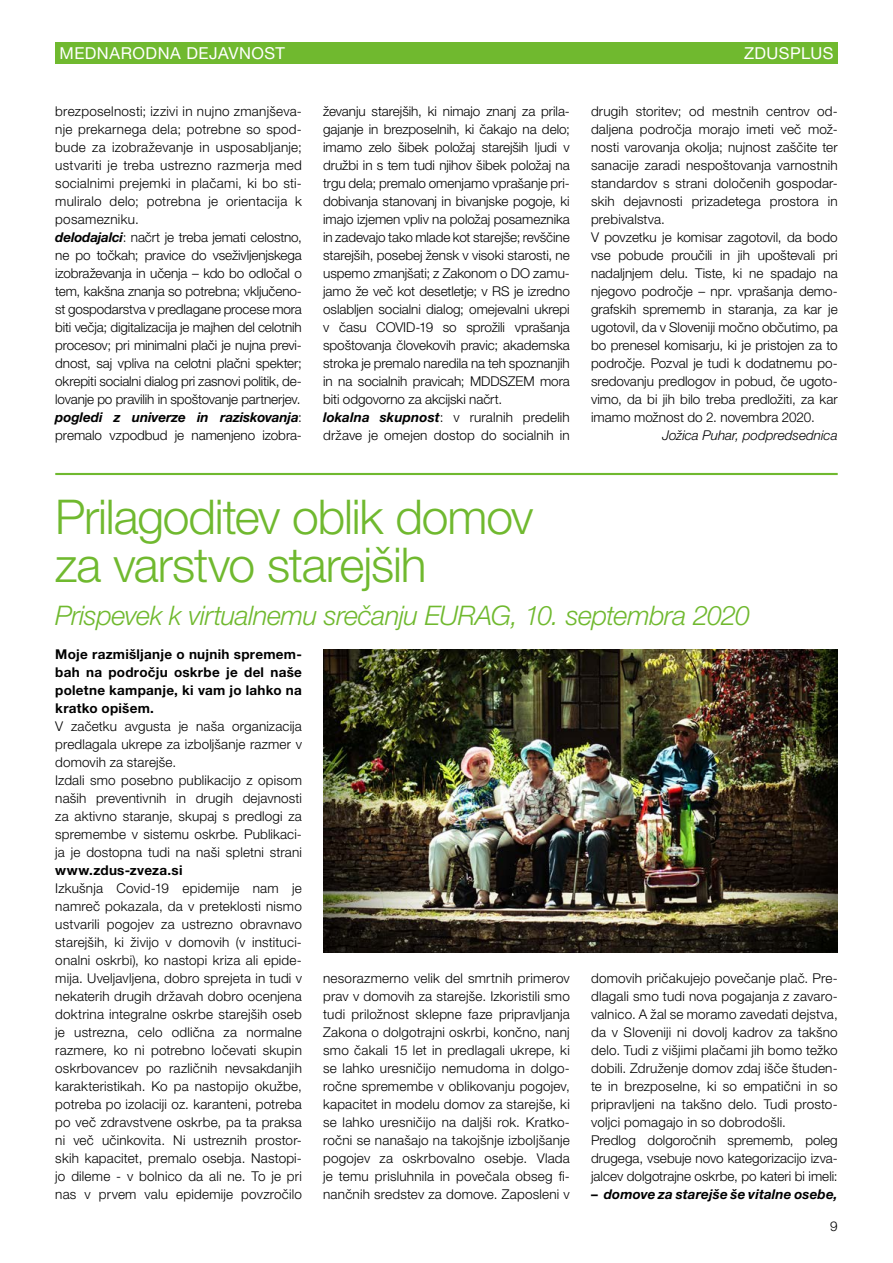
<style>
.page{position:relative;width:893px;height:1263px;background:#fff}
.page>*{position:absolute;margin:0;border:0;box-sizing:border-box;transform-origin:0 0}
.t1{font:300 48px/48px "Helvetica Neue LT Pro";letter-spacing:-.025em;color:#70b92f}
.t2{font:italic 300 27px "Helvetica Neue LT Pro";letter-spacing:-.02em;color:#70b92f}
.t3{font:16.5px "Helvetica Neue LT Pro";letter-spacing:.03em;color:#fff}
.t4{font:300 13.5px/18px "Helvetica Neue LT Pro";color:#000}
.t5{font:700 13.5px/18px "Helvetica Neue LT Pro";letter-spacing:.02em;color:#000;text-align:justify}
.t6{font:italic 700 13.5px "Helvetica Neue LT Pro";letter-spacing:.01em;color:#000}
.t7{font:italic 300 13.5px "Helvetica Neue LT Pro";color:#000}
.s1{font-weight:700;font-style:italic}
.s2{font-style:normal}
</style>
<div class="page">
<div style="left:55px;top:43px;width:783px;height:21px;background:#70b92f"></div>
<img style="left:323px;top:649px;width:515px;height:303px">
<hr style="left:55px;top:473px;width:783px;height:2px;background:#70b92f">
<p class="t3" style="left:60px;top:43px;width:227px">MEDNARODNA DEJAVNOST</p>
<p class="t3" style="left:744px;top:43px;width:91px">ZDUSPLUS</p>
<p class="t4" style="left:55px;top:102px;width:248px">brezposelnosti; izzivi in nujno zmanjševa&shy;nje prekarnega dela; potrebne so spod&shy;bude za izobraževanje in usposabljanje; ustvariti je treba ustrezno razmerja med socialnimi prejemki in plačami, ki bo sti&shy;muliralo delo; potrebna je orientacija k posamezniku.<br><span class="s1">delodajalci</span>: načrt je treba jemati celostno, ne po točkah; pravice do vseživljenjskega izobraževanja in učenja – kdo bo odločal o tem, kakšna znanja so potrebna; vključeno&shy;st gospodarstva v predlagane procese mora biti večja; digitalizacija je majhen del celotnih procesov; pri minimalni plači je nujna previ&shy;dnost, saj vpliva na celotni plačni spekter; okrepiti socialni dialog pri zasnovi politik, de&shy;lovanje po pravilih in spoštovanje partnerjev. <span class="s1">pogledi z univerze in raziskovanja</span>: premalo vzpodbud je namenjeno izobra-</p>
<p class="t4" style="left:323px;top:102px;width:248px">ževanju starejših, ki nimajo znanj za prila&shy;gajanje in brezposelnih, ki čakajo na delo; imamo zelo šibek položaj starejših ljudi v družbi in s tem tudi njihov šibek položaj na trgu dela; premalo omenjamo vprašanje pri&shy;dobivanja stanovanj in bivanjske pogoje, ki imajo izjemen vpliv na položaj posameznika in zadevajo tako mlade kot starejše; revščine starejših, posebej žensk v visoki starosti, ne uspemo zmanjšati; z Zakonom o DO zamu&shy;jamo že več kot desetletje; v RS je izredno oslabljen socialni dialog; omejevalni ukrepi v času COVID-19 so sprožili vprašanja spoštovanja človekovih pravic; akademska stroka je premalo naredila na teh spoznanjih in na socialnih pravicah; MDDSZEM mora biti odgovorno za akcijski načrt.<br><span class="s1">lokalna skupnost</span>: v ruralnih predelih države je omejen dostop do socialnih in</p>
<p class="t4" style="left:591px;top:102px;width:248px">drugih storitev; od mestnih centrov od&shy;daljena področja morajo imeti več mož&shy;nosti varovanja okolja; nujnost zaščite ter sanacije zaradi nespoštovanja varnostnih standardov s strani določenih gospodar&shy;skih dejavnosti prizadetega prostora in prebivalstva.<br>V povzetku je komisar zagotovil, da bodo vse pobude proučili in jih upoštevali pri nadaljnjem delu. Tiste, ki ne spadajo na njegovo področje – npr. vprašanja demo&shy;grafskih sprememb in staranja, za kar je ugotovil, da v Sloveniji močno občutimo, pa bo prenesel komisarju, ki je pristojen za to področje. Pozval je tudi k dodatnemu po&shy;sredovanju predlogov in pobud, če ugoto&shy;vimo, da bi jih bilo treba predložiti, za kar imamo možnost do 2. novembra 2020.</p>
<p class="t7" style="left:662px;top:427px;width:177px">Jožica Puhar, podpredsednica</p>
<h1 class="t1" style="left:55px;top:491px;width:480px">Prilagoditev oblik domov za varstvo starejših</h1>
<h2 class="t2" style="left:55px;top:599px;width:696px">Prispevek k virtualnemu srečanju EURAG, 10. septembra 2020</h2>
<p class="t5" style="left:55px;top:645px;width:248px">Moje razmišljanje o nujnih spremem&shy;bah na področju oskrbe je del naše poletne kampanje, ki vam jo lahko na kratko opišem.</p>
<p class="t4" style="left:55px;top:717px;width:248px">V začetku avgusta je naša organizacija predlagala ukrepe za izboljšanje razmer v domovih za starejše.<br>Izdali smo posebno publikacijo z opisom naših preventivnih in drugih dejavnosti za aktivno staranje, skupaj s predlogi za spremembe v sistemu oskrbe. Publikaci&shy;ja je dostopna tudi na naši spletni strani</p>
<p class="t5" style="left:55px;top:861px;width:129px">www.zdus-zveza.si</p>
<p class="t4" style="left:55px;top:879px;width:248px;text-align:justify">Izkušnja Covid-19 epidemije nam je namreč pokazala, da v preteklosti nismo ustvarili pogojev za ustrezno obravnavo starejših, ki živijo v domovih (v instituci&shy;onalni oskrbi), ko nastopi kriza ali epide&shy;mija. Uveljavljena, dobro sprejeta in tudi v nekaterih drugih državah dobro ocenjena doktrina integralne oskrbe starejših oseb je ustrezna, celo odlična za normalne razmere, ko ni potrebno ločevati skupin oskrbovancev po različnih nevsakdanjih karakteristikah. Ko pa nastopijo okužbe, potreba po izolaciji oz. karanteni, potreba po več zdravstvene oskrbe, pa ta praksa ni več učinkovita. Ni ustreznih prostor&shy;skih kapacitet, premalo osebja. Nastopi&shy;jo dileme - v bolnico da ali ne. To je pri nas v prvem valu epidemije povzročilo</p>
<p class="t4" style="left:323px;top:969px;width:248px;text-align:justify">nesorazmerno velik del smrtnih primerov prav v domovih za starejše. Izkoristili smo tudi priložnost sklepne faze pripravljanja Zakona o dolgotrajni oskrbi, končno, nanj smo čakali 15 let in predlagali ukrepe, ki se lahko uresničijo nemudoma in dolgo&shy;ročne spremembe v oblikovanju pogojev, kapacitet in modelu domov za starejše, ki se lahko uresničijo na daljši rok. Kratko&shy;ročni se nanašajo na takojšnje izboljšanje pogojev za oskrbovalno osebje. Vlada je temu prisluhnila in povečala obseg fi&shy;nančnih sredstev za domove. Zaposleni v</p>
<p class="t4" style="left:591px;top:969px;width:248px">domovih pričakujejo povečanje plač. Pre&shy;dlagali smo tudi nova pogajanja z zavaro&shy;valnico. A žal se moramo zavedati dejstva, da v Sloveniji ni dovolj kadrov za takšno delo. Tudi z višjimi plačami jih bomo težko dobili. Združenje domov zdaj išče študen&shy;te in brezposelne, ki so empatični in so pripravljeni na takšno delo. Tudi prosto&shy;voljci pomagajo in so dobrodošli.<br>Predlog dolgoročnih sprememb, poleg drugega, vsebuje novo kategorizacijo izva&shy;jalcev dolgotrajne oskrbe, po kateri bi imeli:</p>
<p class="t6" style="left:591px;top:1185px;width:248px"><span class="s2">–</span> domove za starejše še vitalne osebe,</p>
<p class="t4" style="left:830px;top:1217px;width:9px">9</p>
</div>
